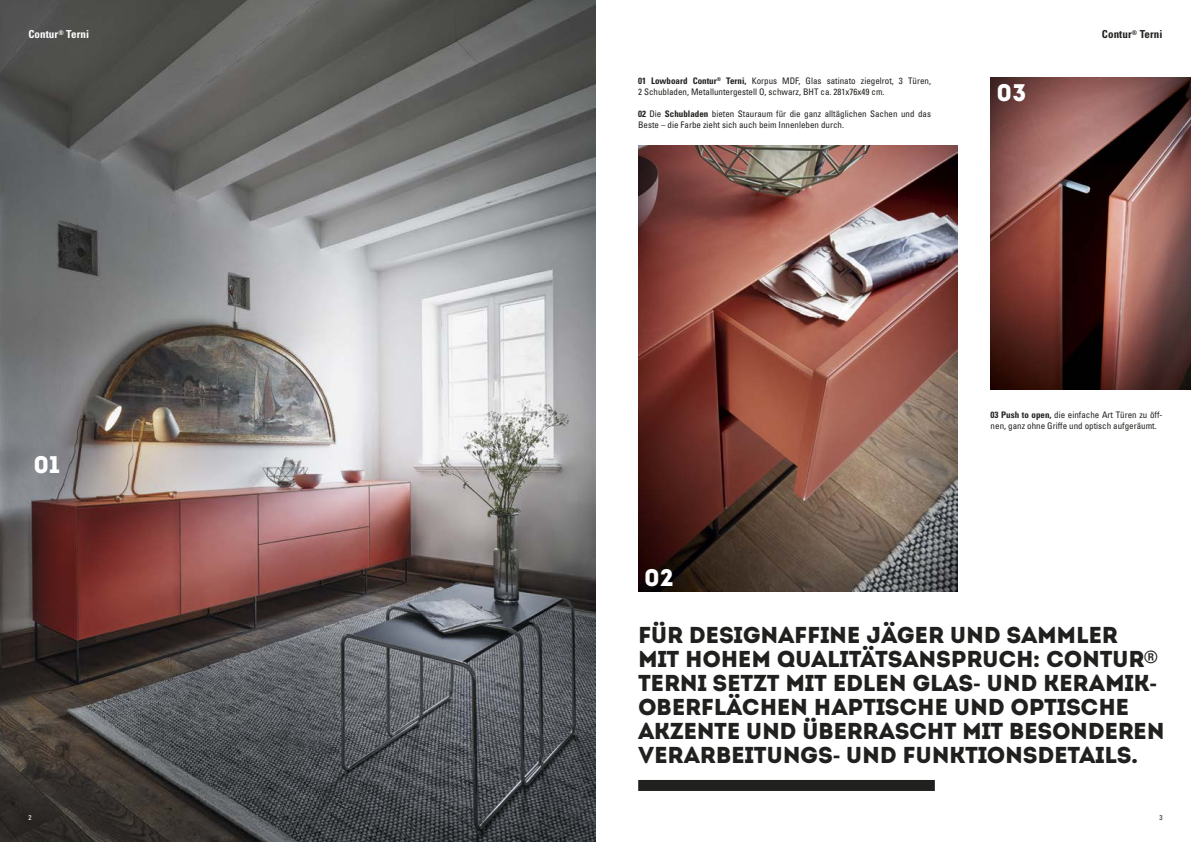
<style>
.page{position:relative;width:1191px;height:842px;background:#fff}
.page>*{position:absolute;margin:0;border:0;box-sizing:border-box;transform-origin:0 0}
.t1{font:24px "Intro";color:#fff}
.t2{font:23px/24px "Intro";letter-spacing:-.015em;color:#20201e}
.t3{font:700 condensed 11px "Univers";letter-spacing:.01em;color:#fff}
.t4{font:700 condensed 11px "Univers";letter-spacing:.01em;color:#20201e}
.t5{font:condensed 9px/11px "Univers LT";color:#20201e}
.t6{font:condensed 7px "Univers";color:#fff}
.t7{font:condensed 7px "Univers";color:#20201e}
.s1{font-weight:700}
.s2{font-family:"Univers";font-weight:700}
</style>
<div class="page">
<img style="left:0;top:0;width:595px;height:842px">
<img style="left:990px;top:77px;width:201px;height:313px">
<img style="left:638px;top:145px;width:320px;height:446px">
<div style="left:638px;top:780px;width:296px;height:11px;background:#20201e"></div>
<p class="t3" style="left:28px;top:28px;width:62px">Contur<sup>®</sup> Terni</p>
<h1 class="t1" style="left:33px;top:451px;width:28px">01</h1>
<p class="t6" style="left:28px;top:812px;width:5px">2</p>
<p class="t5" style="left:638px;top:75px;width:294px"><span class="s1">01 Lowboard Contur</span><sup>®</sup> <span class="s1">Terni,</span> Korpus MDF, Glas satinato ziegelrot, 3 Türen,<br>2 Schubladen, Metalluntergestell O, schwarz, BHT ca. 281x76x49 cm.</p>
<p class="t5" style="left:638px;top:108px;width:294px"><span class="s1">02</span> Die <span class="s1">Schubladen</span> bieten Stauraum für die ganz alltäglichen Sachen und das<br>Beste – die Farbe zieht sich auch beim Innenleben durch.</p>
<h1 class="t1" style="left:996px;top:78px;width:32px">03</h1>
<p class="t4" style="left:1101px;top:28px;width:62px">Contur<sup>®</sup> Terni</p>
<h1 class="t1" style="left:643px;top:563px;width:31px">02</h1>
<p class="t5" style="left:990px;top:409px;width:173px"><span class="s1">03 Push to open,</span> die einfache Art Türen zu öff&shy;nen, ganz ohne Griffe und optisch aufgeräumt.</p>
<h2 class="t2" style="left:638px;top:623px;width:528px">FÜR DESIGNAFFINE JÄGER UND SAMMLER MIT HOHEM QUALITÄTSANSPRUCH: CONTUR<sup>® </sup>TERNI SETZT MIT EDLEN GLAS<span class="s2">-</span> UND KERAMIK<span class="s2">-</span>OBERFLÄCHEN HAPTISCHE UND OPTISCHE AKZENTE UND ÜBERRASCHT MIT BESONDEREN VERARBEITUNGS<span class="s2">-</span> UND FUNKTIONSDETAILS.</h2>
<p class="t7" style="left:1159px;top:812px;width:5px">3</p>
</div>
